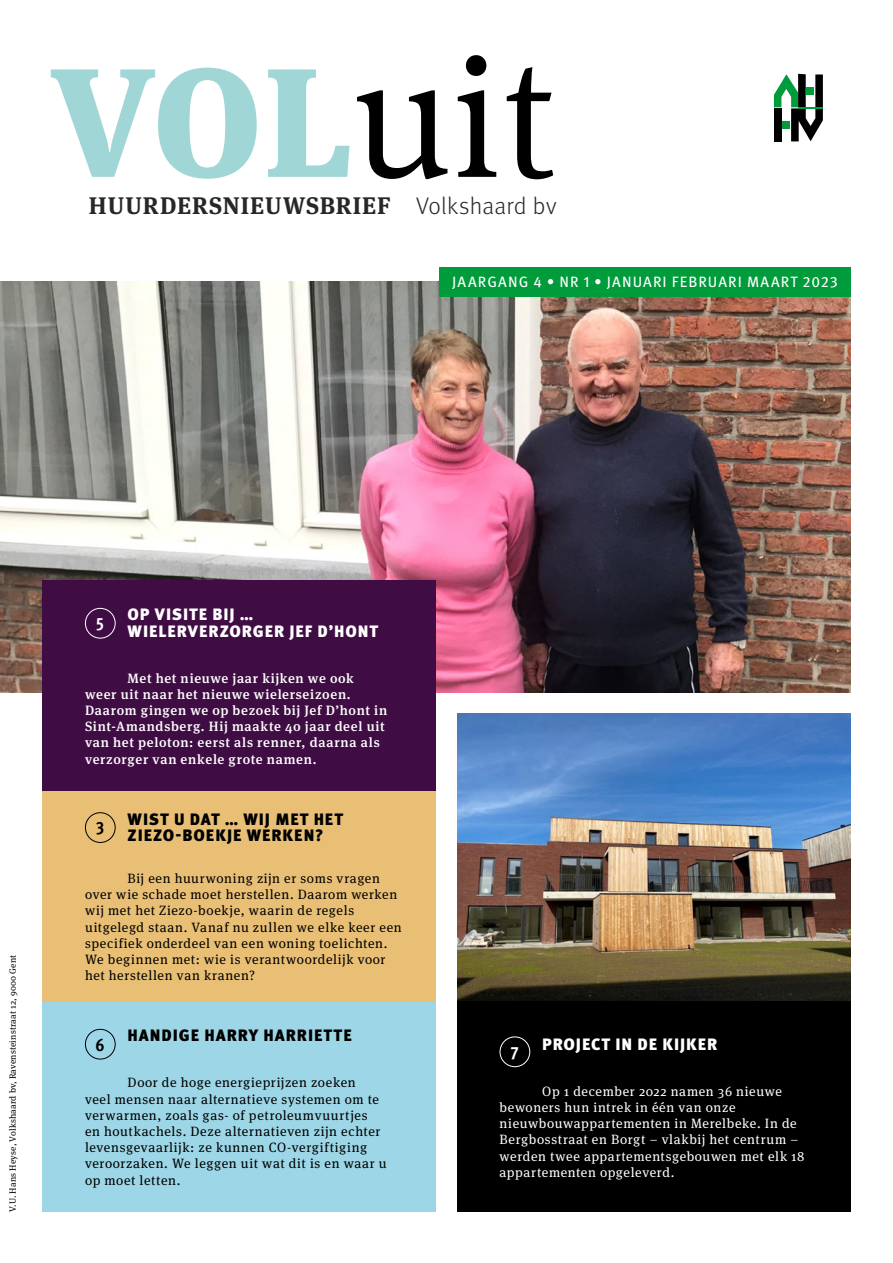
<style>
.page{position:relative;width:893px;height:1263px;background:#fff}
.page>*{position:absolute;margin:0;border:0;box-sizing:border-box;transform-origin:0 0}
.t1{font:700 24px "Meta Serif Pro";letter-spacing:.04em;color:#272726}
.t2{font:700 condensed 18px "Meta Pro";color:#fff}
.t3{font:700 condensed 18px "Meta Pro";color:#000}
.t4{font:900 16.5px/16.5px "Meta Pro";letter-spacing:.055em;color:#000}
.t5{font:900 16.5px/16.5px "Meta Pro";letter-spacing:.055em;color:#fff}
.t6{font:15px "Meta Pro";letter-spacing:.075em;color:#fff}
.t7{font:13.5px/16.2px "Meta Serif Pro";letter-spacing:.05em;color:#000}
.t8{font:500 13.5px/16.2px "Meta Serif Pro";letter-spacing:.05em;color:#fff}
.t9{font:13.5px/16.2px "Meta Serif Pro";letter-spacing:.045em;color:#fff}
.t10{font:9px "Meta Serif Pro";letter-spacing:.02em;color:#000}
.s1{font-family:"Meta Pro";font-weight:300}
</style>
<div class="page">
<img style="left:0;top:282px;width:850px;height:410px">
<div style="left:439px;top:267px;width:411px;height:30px;background:#009c3b"></div>
<img style="left:457px;top:713px;width:393px;height:288px">
<div style="left:457px;top:1001px;width:393px;height:211px;background:#000"></div>
<div style="left:500px;top:1036px;width:30px;height:31px;border:1px solid #fff;border-radius:50%"></div>
<div style="left:43px;top:1001px;width:393px;height:211px;background:#9dd6e6"></div>
<div style="left:85px;top:1029px;width:31px;height:30px;border:1px solid #000;border-radius:50%"></div>
<div style="left:43px;top:791px;width:393px;height:210px;background:#e8bf75"></div>
<div style="left:85px;top:812px;width:31px;height:31px;border:1px solid #000;border-radius:50%"></div>
<div style="left:43px;top:580px;width:393px;height:211px;background:#3f0c43"></div>
<div style="left:85px;top:608px;width:31px;height:30px;border:1px solid #fff;border-radius:50%"></div>
<svg style="left:357px;top:55px;width:196px;height:124px"></svg>
<svg style="left:51px;top:68px;width:298px;height:111px"></svg>
<svg style="left:774px;top:74px;width:49px;height:67px"></svg>
<h1 class="t1" style="left:89px;top:186px;width:469px">HUURDERSNIEUWSBRIEF <span class="s1">Volkshaard bv</span></h1>
<p class="t6" style="left:452px;top:271px;width:387px">JAARGANG 4 • NR 1 • JANUARI FEBRUARI MAART 2023</p>
<p class="t10" style="left:6px;top:1212px;width:259px;rotate:-90deg">V.U. Hans Heyse, Volkshaard bv, Ravensteinstraat 12, 9000 Gent</p>
<h2 class="t2" style="left:96px;top:610px;width:10px">5</h2>
<p class="t5" style="left:128px;top:605px;width:252px">OP VISITE BIJ …<br>WIELERVERZORGER JEF D’HONT</p>
<p class="t8" style="left:85px;top:669px;width:304px;text-indent:43px">Met het nieuwe jaar kijken we ook weer uit naar het nieuwe wielerseizoen.<br>Daarom gingen we op bezoek bij Jef D’hont in Sint-Amandsberg. Hij maakte 40 jaar deel uit van het peloton: eerst als renner, daarna als verzorger van enkele grote namen.</p>
<h2 class="t3" style="left:96px;top:814px;width:10px">3</h2>
<p class="t4" style="left:128px;top:810px;width:217px">WIST U DAT … WIJ MET HET<br>ZIEZO-BOEKJE WERKEN?</p>
<p class="t7" style="left:85px;top:869px;width:318px;text-indent:43px">Bij een huurwoning zijn er soms vragen over wie schade moet herstellen. Daarom werken wij met het Ziezo-boekje, waarin de regels uitgelegd staan. Vanaf nu zullen we elke keer een specifiek onderdeel van een woning toelichten.<br>We beginnen met: wie is verantwoordelijk voor het herstellen van kranen?</p>
<p class="t4" style="left:128px;top:1026px;width:226px">HANDIGE HARRY HARRIETTE</p>
<p class="t7" style="left:85px;top:1074px;width:303px;text-indent:43px">Door de hoge energieprijzen zoeken<br>veel mensen naar alternatieve systemen om te verwarmen, zoals gas- of petroleumvuurtjes<br>en houtkachels. Deze alternatieven zijn echter levensgevaarlijk: ze kunnen CO-vergiftiging veroorzaken. We leggen uit wat dit is en waar u op moet letten.</p>
<h2 class="t3" style="left:96px;top:1031px;width:10px">6</h2>
<h2 class="t2" style="left:511px;top:1038px;width:10px">7</h2>
<p class="t5" style="left:542px;top:1035px;width:177px">PROJECT IN DE KIJKER</p>
<p class="t9" style="left:500px;top:1082px;width:306px;text-indent:43px">Op 1 december 2022 namen 36 nieuwe bewoners hun intrek in één van onze nieuwbouwappartementen in Merelbeke. In de Bergbosstraat en Borgt – vlakbij het centrum – werden twee appartementsgebouwen met elk 18 appartementen opgeleverd.</p>
</div>
